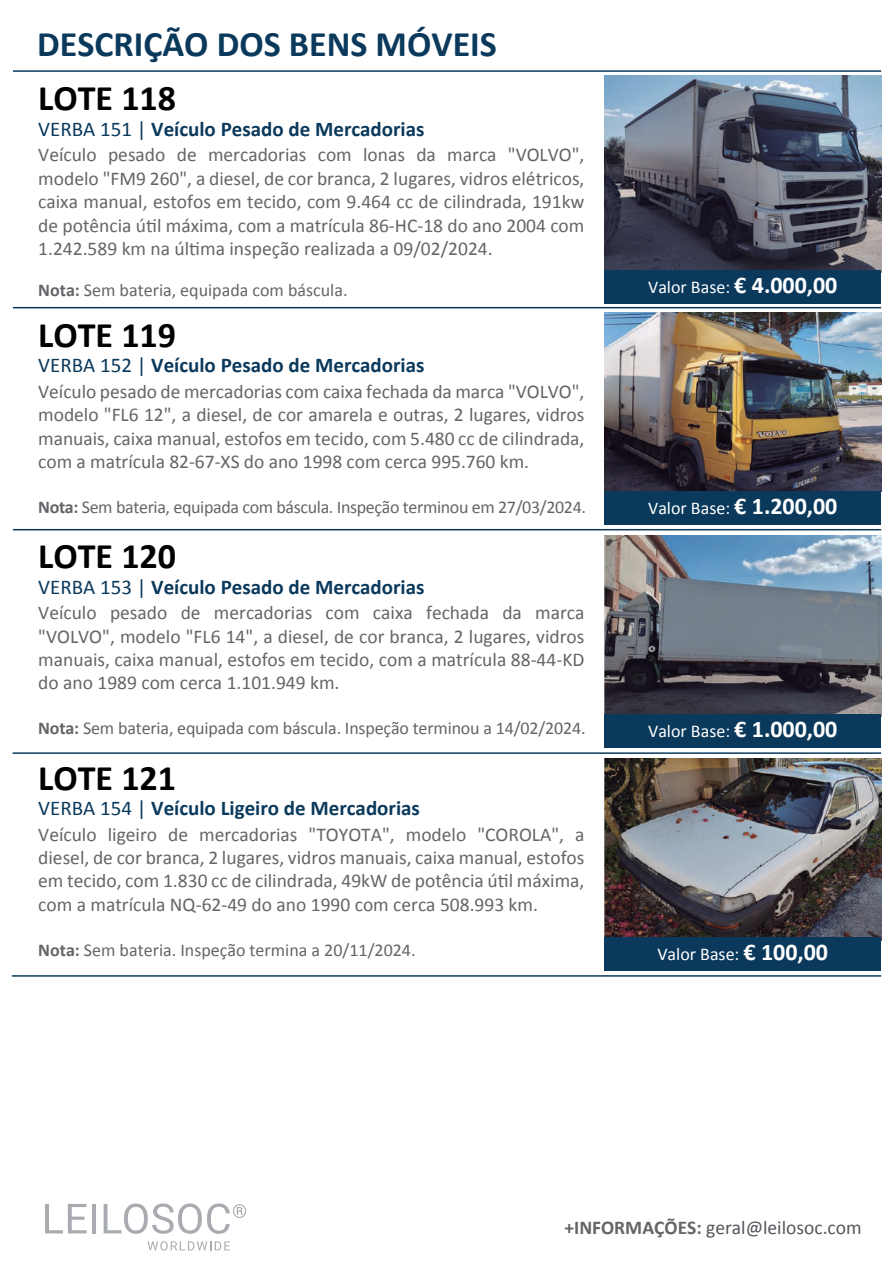
<style>
.page{position:relative;width:893px;height:1263px;background:#fff}
.page>*{position:absolute;margin:0;border:0;box-sizing:border-box;transform-origin:0 0}
.t1{font:700 36px "Calibri";color:#000}
.t2{font:700 36px "Calibri";color:#0a395c}
.t3{font:700 21px "Calibri";color:#0a395c}
.t4{font:19.5px/23.4px "Calibri";color:#636568;text-align:justify}
.t5{font:19.5px "Calibri";color:#55575c}
.t6{font:18px "Calibri";letter-spacing:-.01em;color:#636568}
.t7{font:18px "Calibri";color:#fff}
.s1{font-weight:400}
.s2{font-weight:700}
.s3{font-weight:700;font-size:24px}
.s4{font-weight:700;color:#636568}
</style>
<div class="page">
<img style="left:605px;top:758px;width:276px;height:179px">
<img style="left:605px;top:535px;width:276px;height:179px">
<img style="left:605px;top:313px;width:276px;height:178px">
<img style="left:605px;top:76px;width:276px;height:194px">
<hr style="left:13px;top:70px;width:868px;height:2px;background:#0a395c">
<hr style="left:13px;top:307px;width:868px;height:1px;background:#0a395c">
<hr style="left:13px;top:529px;width:868px;height:1px;background:#0a395c">
<hr style="left:13px;top:752px;width:868px;height:2px;background:#0a395c">
<hr style="left:12px;top:975px;width:869px;height:2px;background:#0a395c">
<div style="left:605px;top:270px;width:276px;height:33px;background:#0a395c"></div>
<div style="left:605px;top:491px;width:276px;height:34px;background:#0a395c"></div>
<div style="left:605px;top:714px;width:276px;height:34px;background:#0a395c"></div>
<div style="left:605px;top:937px;width:276px;height:34px;background:#0a395c"></div>
<svg style="left:45px;top:1204px;width:42px;height:29px"></svg>
<hr style="left:92px;top:1204px;width:4px;height:29px;background:#a8abaf">
<svg style="left:104px;top:1203px;width:142px;height:31px"></svg>
<svg style="left:148px;top:1241px;width:82px;height:9px"></svg>
<h1 class="t2" style="left:37px;top:19px;width:461px">DESCRIÇÃO DOS BENS MÓVEIS</h1>
<h1 class="t1" style="left:38px;top:73px;width:139px">LOTE 118</h1>
<p class="t3" style="left:38px;top:114px;width:388px"><span class="s1">VERBA 151 |</span> Veículo Pesado de Mercadorias</p>
<p class="t4" style="left:38px;top:142px;width:548px">Veículo pesado de mercadorias com lonas da marca "VOLVO", modelo "FM9 260", a diesel, de cor branca, 2 lugares, vidros elétricos, caixa manual, estofos em tecido, com 9.464 cc de cilindrada, 191kw de potência útil máxima, com a matrícula 86-HC-18 do ano 2004 com 1.242.589 km na última inspeção realizada a 09/02/2024.</p>
<p class="t6" style="left:38px;top:279px;width:311px"><span class="s2">Nota:</span> Sem bateria, equipada com báscula.</p>
<p class="t7" style="left:648px;top:275px;width:191px">Valor Base: <span class="s3">€ 4.000,00</span></p>
<h1 class="t1" style="left:38px;top:309px;width:139px">LOTE 119</h1>
<p class="t3" style="left:38px;top:350px;width:388px"><span class="s1">VERBA 152 |</span> Veículo Pesado de Mercadorias</p>
<p class="t4" style="left:38px;top:379px;width:548px">Veículo pesado de mercadorias com caixa fechada da marca "VOLVO", modelo "FL6 12", a diesel, de cor amarela e outras, 2 lugares, vidros manuais, caixa manual, estofos em tecido, com 5.480 cc de cilindrada, com a matrícula 82-67-XS do ano 1998 com cerca 995.760 km.</p>
<p class="t6" style="left:38px;top:496px;width:549px"><span class="s2">Nota:</span> Sem bateria, equipada com báscula. Inspeção terminou em 27/03/2024.</p>
<h1 class="t1" style="left:38px;top:531px;width:139px">LOTE 120</h1>
<p class="t3" style="left:38px;top:572px;width:388px"><span class="s1">VERBA 153 |</span> Veículo Pesado de Mercadorias</p>
<p class="t4" style="left:38px;top:600px;width:548px">Veículo pesado de mercadorias com caixa fechada da marca "VOLVO", modelo "FL6 14", a diesel, de cor branca, 2 lugares, vidros manuais, caixa manual, estofos em tecido, com a matrícula 88-44-KD do ano 1989 com cerca 1.101.949 km.</p>
<p class="t6" style="left:38px;top:717px;width:549px"><span class="s2">Nota:</span> Sem bateria, equipada com báscula. Inspeção terminou a 14/02/2024.</p>
<h1 class="t1" style="left:38px;top:752px;width:139px">LOTE 121</h1>
<p class="t3" style="left:38px;top:793px;width:383px"><span class="s1">VERBA 154 |</span> Veículo Ligeiro de Mercadorias</p>
<p class="t4" style="left:38px;top:821px;width:548px">Veículo ligeiro de mercadorias "TOYOTA", modelo "COROLA", a diesel, de cor branca, 2 lugares, vidros manuais, caixa manual, estofos em tecido, com 1.830 cc de cilindrada, 49kW de potência útil máxima, com a matrícula NQ-62-49 do ano 1990 com cerca 508.993 km.</p>
<p class="t6" style="left:38px;top:939px;width:379px"><span class="s2">Nota:</span> Sem bateria. Inspeção termina a 20/11/2024.</p>
<p class="t7" style="left:648px;top:497px;width:191px">Valor Base: <span class="s3">€ 1.200,00</span></p>
<p class="t7" style="left:648px;top:720px;width:191px">Valor Base: <span class="s3">€ 1.000,00</span></p>
<p class="t7" style="left:657px;top:943px;width:172px">Valor Base: <span class="s3">€ 100,00</span></p>
<p class="t5" style="left:564px;top:1215px;width:299px"><span class="s4">+INFORMAÇÕES:</span> geral@leilosoc.com</p>
</div>
